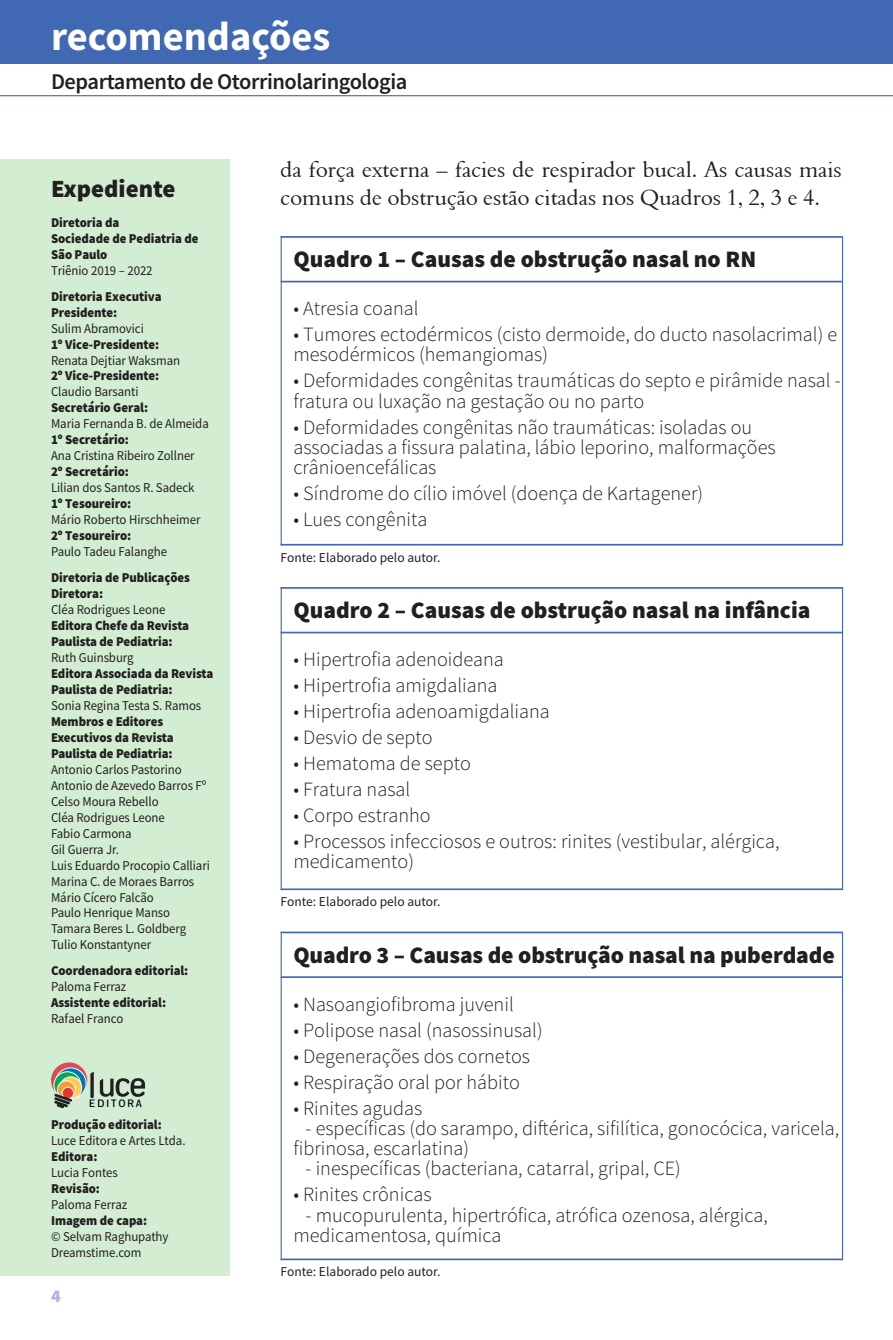
<style>
.page{position:relative;width:893px;height:1340px;background:#fff}
.page>*{position:absolute;margin:0;border:0;box-sizing:border-box;transform-origin:0 0}
.t1{font:700 40.5px "Source Sans Pro";color:#fff}
.t2{font:900 24.75px "Source Sans Pro";color:#231f20}
.t3{font:900 23.62px "Source Sans Pro";color:#231f20}
.texto{font:22.5px/28.1px "Aldine 401 BT Roman A";color:#231f20}
.t4{font:600 22.5px "Source Sans Pro";letter-spacing:-.02em;color:#231f20}
.body{font:300 20.25px/20.2px "Source Sans Pro";color:#231f20}
.t5{font:900 18px "Source Sans Pro";color:#aeb7db}
.t6{font:13.5px/16px "Source Sans Pro";letter-spacing:-.005em;color:#231f20;scale:.95 1}
.t7{font:900 13.5px/16px "Source Sans Pro";letter-spacing:-.005em;color:#231f20;scale:.95 1}
.t8{font:13.5px "Source Sans Pro";letter-spacing:-.005em;color:#231f20}
.t9{font:500 11.03px "Decon Struct";letter-spacing:.17em;color:#000}
</style>
<div class="page">
<div style="left:0;top:0;width:893px;height:64px;background:#4168b2"></div>
<hr style="left:0;top:95px;width:893px;height:1px;background:#4168b2">
<div style="left:0;top:159px;width:230px;height:1117px;background:#d2edd1"></div>
<svg style="left:51px;top:1062px;width:37px;height:36px"></svg>
<svg style="left:55px;top:1067px;width:31px;height:32px"></svg>
<div style="left:55px;top:1067px;width:32px;height:32px;border:1px solid #fff;border-radius:50%"></div>
<svg style="left:54px;top:1071px;width:27px;height:27px"></svg>
<div style="left:53px;top:1071px;width:28px;height:28px;border:1px solid #fff;border-radius:50%"></div>
<svg style="left:52px;top:1075px;width:31px;height:34px"></svg>
<svg style="left:90px;top:1071px;width:4px;height:27px"></svg>
<svg style="left:100px;top:1078px;width:45px;height:18px"></svg>
<hr style="left:281px;top:544px;width:561px;height:1px;background:#4168b2">
<hr style="left:281px;top:236px;width:561px;height:2px;background:#4168b2">
<hr style="left:281px;top:236px;width:1px;height:309px;background:#4168b2">
<hr style="left:281px;top:281px;width:561px;height:1px;background:#4168b2">
<hr style="left:842px;top:236px;width:1px;height:309px;background:#4168b2">
<hr style="left:281px;top:888px;width:561px;height:2px;background:#4168b2">
<hr style="left:281px;top:587px;width:561px;height:1px;background:#4168b2">
<hr style="left:281px;top:587px;width:1px;height:303px;background:#4168b2">
<hr style="left:281px;top:631px;width:561px;height:2px;background:#4168b2">
<hr style="left:842px;top:587px;width:1px;height:303px;background:#4168b2">
<hr style="left:281px;top:1258px;width:561px;height:2px;background:#4168b2">
<hr style="left:281px;top:931px;width:561px;height:2px;background:#4168b2">
<hr style="left:281px;top:931px;width:1px;height:329px;background:#4168b2">
<hr style="left:281px;top:976px;width:561px;height:2px;background:#4168b2">
<hr style="left:842px;top:931px;width:1px;height:329px;background:#4168b2">
<p class="t1" style="left:51px;top:10px;width:281px">recomendações</p>
<p class="t4" style="left:51px;top:66px;width:358px">Departamento de Otorrinolaringologia</p>
<p class="t2" style="left:51px;top:172px;width:126px">Expediente</p>
<p class="t7" style="left:51px;top:214px;width:74px">Diretoria da</p>
<p class="t7" style="left:51px;top:230px;width:157px">Sociedade de Pediatria de<br>São Paulo</p>
<p class="t6" style="left:51px;top:262px;width:109px">Triênio 2019 – 2022</p>
<p class="t7" style="left:51px;top:288px;width:118px">Diretoria Executiva</p>
<p class="t7" style="left:51px;top:304px;width:71px">Presidente:</p>
<p class="t6" style="left:51px;top:320px;width:99px">Sulim Abramovici</p>
<p class="t7" style="left:51px;top:336px;width:116px">1º Vice-Presidente:</p>
<p class="t6" style="left:51px;top:352px;width:137px">Renata Dejtiar Waksman</p>
<p class="t7" style="left:51px;top:368px;width:116px">2º Vice-Presidente:</p>
<p class="t6" style="left:51px;top:384px;width:94px">Claudio Barsanti</p>
<p class="t7" style="left:51px;top:400px;width:104px">Secretário Geral:</p>
<p class="t6" style="left:51px;top:416px;width:168px">Maria Fernanda B. de Almeida</p>
<p class="t7" style="left:51px;top:432px;width:84px">1º Secretário:</p>
<p class="t6" style="left:51px;top:448px;width:153px">Ana Cristina Ribeiro Zollner</p>
<p class="t7" style="left:51px;top:463px;width:84px">2º Secretário:</p>
<p class="t6" style="left:51px;top:480px;width:153px">Lilian dos Santos R. Sadeck</p>
<p class="t7" style="left:51px;top:495px;width:86px">1º Tesoureiro:</p>
<p class="t6" style="left:51px;top:512px;width:159px">Mário Roberto Hirschheimer</p>
<p class="t7" style="left:51px;top:527px;width:86px">2º Tesoureiro:</p>
<p class="t6" style="left:51px;top:543px;width:124px">Paulo Tadeu Falanghe</p>
<p class="t7" style="left:51px;top:569px;width:148px">Diretoria de Publicações</p>
<p class="t7" style="left:51px;top:585px;width:56px">Diretora:</p>
<p class="t6" style="left:51px;top:601px;width:122px">Cléa Rodrigues Leone</p>
<p class="t7" style="left:51px;top:617px;width:147px">Editora Chefe da Revista<br>Paulista de Pediatria:</p>
<p class="t6" style="left:51px;top:649px;width:88px">Ruth Guinsburg</p>
<p class="t7" style="left:51px;top:665px;width:172px">Editora Associada da Revista<br>Paulista de Pediatria:</p>
<p class="t6" style="left:51px;top:697px;width:160px">Sonia Regina Testa S. Ramos</p>
<p class="t7" style="left:51px;top:713px;width:130px">Membros e Editores<br>Executivos da Revista<br>Paulista de Pediatria:</p>
<p class="t6" style="left:51px;top:761px;width:139px">Antonio Carlos Pastorino</p>
<p class="t6" style="left:51px;top:777px;width:165px">Antonio de Azevedo Barros Fº</p>
<p class="t6" style="left:51px;top:793px;width:115px">Celso Moura Rebello</p>
<p class="t6" style="left:51px;top:809px;width:121px">Cléa Rodrigues Leone</p>
<p class="t6" style="left:51px;top:825px;width:86px">Fabio Carmona</p>
<p class="t6" style="left:51px;top:841px;width:73px">Gil Guerra Jr.</p>
<p class="t6" style="left:51px;top:857px;width:169px">Luis Eduardo Procopio Calliari</p>
<p class="t6" style="left:51px;top:873px;width:152px">Marina C. de Moraes Barros</p>
<p class="t6" style="left:51px;top:889px;width:110px">Mário Cícero Falcão</p>
<p class="t6" style="left:51px;top:905px;width:127px">Paulo Henrique Manso</p>
<p class="t6" style="left:51px;top:920px;width:144px">Tamara Beres L. Goldberg</p>
<p class="t6" style="left:51px;top:936px;width:107px">Tulio Konstantyner</p>
<p class="t7" style="left:51px;top:962px;width:146px">Coordenadora editorial:</p>
<p class="t6" style="left:51px;top:978px;width:81px">Paloma Ferraz</p>
<p class="t7" style="left:51px;top:994px;width:123px">Assistente editorial:</p>
<p class="t6" style="left:51px;top:1010px;width:78px">Rafael Franco</p>
<p class="t9" style="left:89px;top:1096px;width:54px">EDITORA</p>
<p class="t7" style="left:51px;top:1116px;width:118px">Produção editorial:</p>
<p class="t6" style="left:51px;top:1132px;width:143px">Luce Editora e Artes Ltda.</p>
<p class="t7" style="left:51px;top:1148px;width:50px">Editora:</p>
<p class="t6" style="left:51px;top:1164px;width:72px">Lucia Fontes</p>
<p class="t7" style="left:51px;top:1180px;width:53px">Revisão:</p>
<p class="t6" style="left:51px;top:1196px;width:82px">Paloma Ferraz</p>
<p class="t7" style="left:51px;top:1211px;width:103px">Imagem de capa:</p>
<p class="t6" style="left:51px;top:1228px;width:125px">© Selvam Raghupathy<br>Dreamstime.com</p>
<p class="t5" style="left:51px;top:1283px;width:11px">4</p>
<p class="texto" style="left:281px;top:155px;width:563px">da força externa – facies de respirador bucal. As causas mais comuns de obstrução estão citadas nos Quadros 1, 2, 3 e 4.</p>
<p class="t3" style="left:293px;top:243px;width:464px">Quadro 1 – Causas de obstrução nasal no RN</p>
<p class="body" style="left:293px;top:298px;width:127px">• Atresia coanal</p>
<p class="body" style="left:293px;top:324px;width:545px">• Tumores ectodérmicos (cisto dermoide, do ducto nasolacrimal) e mesodérmicos (hemangiomas)</p>
<p class="body" style="left:293px;top:370px;width:549px">• Deformidades congênitas traumáticas do septo e pirâmide nasal - fratura ou luxação na gestação ou no parto</p>
<p class="body" style="left:293px;top:417px;width:484px">• Deformidades congênitas não traumáticas: isoladas ou associadas a fissura palatina, lábio leporino, malformações crânioencefálicas</p>
<p class="body" style="left:293px;top:483px;width:411px">• Síndrome do cílio imóvel (doença de Kartagener)</p>
<p class="body" style="left:293px;top:509px;width:135px">• Lues congênita</p>
<p class="t8" style="left:281px;top:548px;width:161px">Fonte: Elaborado pelo autor.</p>
<p class="t3" style="left:293px;top:594px;width:519px">Quadro 2 – Causas de obstrução nasal na infância</p>
<p class="body" style="left:293px;top:649px;width:212px">• Hipertrofia adenoideana</p>
<p class="body" style="left:293px;top:675px;width:205px">• Hipertrofia amigdaliana</p>
<p class="body" style="left:293px;top:701px;width:258px">• Hipertrofia adenoamigdaliana</p>
<p class="body" style="left:293px;top:727px;width:141px">• Desvio de septo</p>
<p class="body" style="left:293px;top:753px;width:179px">• Hematoma de septo</p>
<p class="body" style="left:293px;top:779px;width:118px">• Fratura nasal</p>
<p class="body" style="left:293px;top:805px;width:139px">• Corpo estranho</p>
<p class="body" style="left:293px;top:831px;width:487px">• Processos infecciosos e outros: rinites (vestibular, alérgica, medicamento)</p>
<p class="t8" style="left:281px;top:893px;width:161px">Fonte: Elaborado pelo autor.</p>
<p class="t3" style="left:293px;top:938px;width:543px">Quadro 3 – Causas de obstrução nasal na puberdade</p>
<p class="body" style="left:293px;top:993px;width:222px">• Nasoangiofibroma juvenil</p>
<p class="body" style="left:293px;top:1019px;width:251px">• Polipose nasal (nasossinusal)</p>
<p class="body" style="left:293px;top:1045px;width:238px">• Degenerações dos cornetos</p>
<p class="body" style="left:293px;top:1071px;width:228px">• Respiração oral por hábito</p>
<p class="body" style="left:293px;top:1097px;width:130px">• Rinites agudas</p>
<p class="body" style="left:293px;top:1118px;width:547px;text-indent:12px">- específicas (do sarampo, diftérica, sifilítica, gonocócica, varicela, fibrinosa, escarlatina)</p>
<p class="body" style="left:306px;top:1158px;width:377px">- inespecíficas (bacteriana, catarral, gripal, CE)</p>
<p class="body" style="left:293px;top:1184px;width:140px">• Rinites crônicas</p>
<p class="body" style="left:293px;top:1204px;width:476px;text-indent:12px">- mucopurulenta, hipertrófica, atrófica ozenosa, alérgica, medicamentosa, química</p>
<p class="t8" style="left:281px;top:1263px;width:161px">Fonte: Elaborado pelo autor.</p>
</div>
